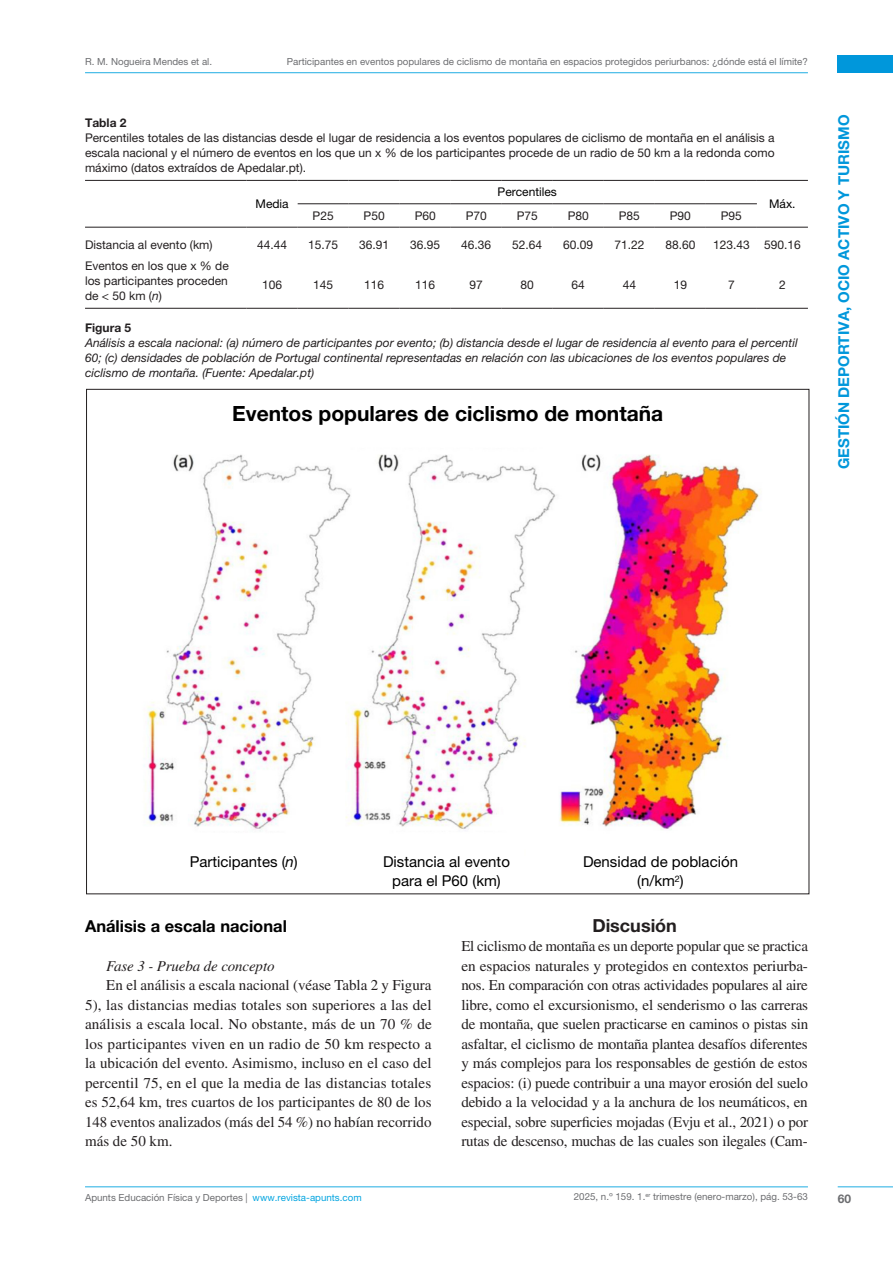
<style>
.page{position:relative;width:893px;height:1263px;background:#fff}
.page>*{position:absolute;margin:0;border:0;box-sizing:border-box;transform-origin:0 0}
.t1{font:700 21px "Helvetica Neue LT Pro";color:#000}
.A-TITULO1{font:700 18px "Helvetica Neue LT Pro";color:#231f20}
.B-TITULO2{font:700 16.5px "Helvetica Neue LT Pro";color:#000}
.New_paragraph{font:15px/19.5px "Times LT Std";letter-spacing:-.015em;color:#231f20;text-align:justify}
.t2{font:15px/19.5px "Helvetica Neue LT Pro";color:#000;text-align:center}
.t3{font:700 15px "Helvetica Neue LT Pro";color:#0097db}
.E-TITULO5{font:italic 15px "Times LT Std";letter-spacing:-.01em;color:#231f20}
.F-TITULO-TABLA{font:italic 12px/15px "Helvetica Neue LT Pro";color:#231f20}
.F-TITULO-TABLA-2{font:12px/15px "Helvetica Neue LT Pro";color:#231f20}
.G-TEXTO_TABLA{font:12px/15px "Helvetica Neue LT Pro";color:#231f20;text-align:justify}
.t4{font:12px "Helvetica Neue LT Pro";color:#000}
.F-TITULO-TABLA-3{font:700 12px "Helvetica Neue LT Pro";color:#231f20}
.t5{font:700 12px "Helvetica Neue LT Pro";color:#6c6d70}
.t6{font:9.75px "Helvetica Neue LT Pro";color:#6c6d70}
.s1{font-weight:700}
.s2{font-style:italic}
.s3{color:#04a5e0}
</style>
<div class="page">
<hr style="left:85px;top:72px;width:723px;height:1px;background:#1fade3">
<div style="left:838px;top:56px;width:55px;height:17px;background:#0097db"></div>
<hr style="left:85px;top:1186px;width:723px;height:1px;background:#1fade3">
<hr style="left:838px;top:1186px;width:55px;height:1px;background:#1fade3">
<hr style="left:85px;top:308px;width:162px;height:1px;background:#231f20">
<hr style="left:247px;top:308px;width:51px;height:1px;background:#231f20">
<hr style="left:298px;top:308px;width:51px;height:1px;background:#231f20">
<hr style="left:349px;top:308px;width:51px;height:1px;background:#231f20">
<hr style="left:400px;top:308px;width:51px;height:1px;background:#231f20">
<hr style="left:451px;top:308px;width:51px;height:1px;background:#231f20">
<hr style="left:502px;top:308px;width:51px;height:1px;background:#231f20">
<hr style="left:553px;top:308px;width:51px;height:1px;background:#231f20">
<hr style="left:604px;top:308px;width:51px;height:1px;background:#231f20">
<hr style="left:655px;top:308px;width:51px;height:1px;background:#231f20">
<hr style="left:706px;top:308px;width:51px;height:1px;background:#231f20">
<hr style="left:757px;top:308px;width:51px;height:1px;background:#231f20">
<hr style="left:298px;top:180px;width:51px;height:1px;background:#231f20">
<hr style="left:349px;top:180px;width:51px;height:1px;background:#231f20">
<hr style="left:400px;top:180px;width:51px;height:1px;background:#231f20">
<hr style="left:451px;top:180px;width:51px;height:1px;background:#231f20">
<hr style="left:502px;top:180px;width:51px;height:1px;background:#231f20">
<hr style="left:553px;top:180px;width:51px;height:1px;background:#231f20">
<hr style="left:604px;top:180px;width:51px;height:1px;background:#231f20">
<hr style="left:655px;top:180px;width:51px;height:1px;background:#231f20">
<hr style="left:706px;top:180px;width:51px;height:1px;background:#231f20">
<hr style="left:298px;top:204px;width:51px;height:1px;background:#231f20">
<hr style="left:349px;top:204px;width:51px;height:1px;background:#231f20">
<hr style="left:400px;top:204px;width:51px;height:1px;background:#231f20">
<hr style="left:451px;top:204px;width:51px;height:1px;background:#231f20">
<hr style="left:502px;top:204px;width:51px;height:1px;background:#231f20">
<hr style="left:553px;top:204px;width:51px;height:1px;background:#231f20">
<hr style="left:604px;top:204px;width:51px;height:1px;background:#231f20">
<hr style="left:655px;top:204px;width:51px;height:1px;background:#231f20">
<hr style="left:706px;top:204px;width:51px;height:1px;background:#231f20">
<hr style="left:298px;top:227px;width:51px;height:1px;background:#231f20">
<hr style="left:349px;top:227px;width:51px;height:1px;background:#231f20">
<hr style="left:400px;top:227px;width:51px;height:1px;background:#231f20">
<hr style="left:451px;top:227px;width:51px;height:1px;background:#231f20">
<hr style="left:502px;top:227px;width:51px;height:1px;background:#231f20">
<hr style="left:553px;top:227px;width:51px;height:1px;background:#231f20">
<hr style="left:604px;top:227px;width:51px;height:1px;background:#231f20">
<hr style="left:655px;top:227px;width:51px;height:1px;background:#231f20">
<hr style="left:706px;top:227px;width:51px;height:1px;background:#231f20">
<hr style="left:757px;top:180px;width:51px;height:1px;background:#231f20">
<hr style="left:757px;top:227px;width:51px;height:1px;background:#231f20">
<hr style="left:85px;top:180px;width:162px;height:1px;background:#231f20">
<hr style="left:85px;top:227px;width:162px;height:1px;background:#231f20">
<hr style="left:247px;top:180px;width:51px;height:1px;background:#231f20">
<hr style="left:247px;top:227px;width:51px;height:1px;background:#231f20">
<img style="left:145px;top:454px;width:615px;height:377px">
<p class="t6" style="left:85px;top:55px;width:129px">R. M. Nogueira Mendes et al.</p>
<p class="t6" style="left:287px;top:56px;width:523px">Participantes en eventos populares de ciclismo de montaña en espacios protegidos periurbanos: ¿dónde está el límite?</p>
<p class="F-TITULO-TABLA-2" style="left:85px;top:115px;width:691px"><span class="s1">Tabla 2<br></span>Percentiles totales de las distancias desde el lugar de residencia a los eventos populares de ciclismo de montaña en el análisis a escala nacional y el número de eventos en los que un x % de los participantes procede de un radio de 50 km a la redonda como máximo (datos extraídos de Apedalar.pt).</p>
<p class="t4" style="left:256px;top:197px;width:35px">Media</p>
<p class="t4" style="left:498px;top:185px;width:61px">Percentiles</p>
<p class="t4" style="left:769px;top:197px;width:28px">Máx.</p>
<p class="G-TEXTO_TABLA" style="left:313px;top:208px;width:23px">P25</p>
<p class="G-TEXTO_TABLA" style="left:364px;top:208px;width:23px">P50</p>
<p class="G-TEXTO_TABLA" style="left:415px;top:208px;width:23px">P60</p>
<p class="G-TEXTO_TABLA" style="left:466px;top:208px;width:23px">P70</p>
<p class="G-TEXTO_TABLA" style="left:517px;top:208px;width:23px">P75</p>
<p class="G-TEXTO_TABLA" style="left:568px;top:208px;width:23px">P80</p>
<p class="G-TEXTO_TABLA" style="left:619px;top:208px;width:23px">P85</p>
<p class="G-TEXTO_TABLA" style="left:670px;top:208px;width:23px">P90</p>
<p class="G-TEXTO_TABLA" style="left:721px;top:208px;width:23px">P95</p>
<p class="G-TEXTO_TABLA" style="left:85px;top:237px;width:129px">Distancia al evento (km)</p>
<p class="G-TEXTO_TABLA" style="left:257px;top:237px;width:32px">44.44</p>
<p class="G-TEXTO_TABLA" style="left:308px;top:237px;width:32px">15.75</p>
<p class="G-TEXTO_TABLA" style="left:359px;top:237px;width:32px">36.91</p>
<p class="G-TEXTO_TABLA" style="left:410px;top:237px;width:32px">36.95</p>
<p class="G-TEXTO_TABLA" style="left:461px;top:237px;width:32px">46.36</p>
<p class="G-TEXTO_TABLA" style="left:512px;top:237px;width:32px">52.64</p>
<p class="G-TEXTO_TABLA" style="left:563px;top:237px;width:32px">60.09</p>
<p class="G-TEXTO_TABLA" style="left:614px;top:237px;width:32px">71.22</p>
<p class="G-TEXTO_TABLA" style="left:665px;top:237px;width:32px">88.60</p>
<p class="G-TEXTO_TABLA" style="left:713px;top:237px;width:38px">123.43</p>
<p class="G-TEXTO_TABLA" style="left:764px;top:237px;width:38px">590.16</p>
<p class="G-TEXTO_TABLA" style="left:85px;top:258px;width:145px">Eventos en los que x % de los participantes proceden de &lt; 50 km (<span class="s2">n</span>)</p>
<p class="G-TEXTO_TABLA" style="left:262px;top:277px;width:22px">106</p>
<p class="G-TEXTO_TABLA" style="left:313px;top:277px;width:22px">145</p>
<p class="G-TEXTO_TABLA" style="left:364px;top:277px;width:22px">116</p>
<p class="G-TEXTO_TABLA" style="left:415px;top:277px;width:22px">116</p>
<p class="G-TEXTO_TABLA" style="left:470px;top:277px;width:15px">97</p>
<p class="G-TEXTO_TABLA" style="left:521px;top:277px;width:15px">80</p>
<p class="G-TEXTO_TABLA" style="left:572px;top:277px;width:15px">64</p>
<p class="G-TEXTO_TABLA" style="left:623px;top:277px;width:15px">44</p>
<p class="G-TEXTO_TABLA" style="left:674px;top:277px;width:15px">19</p>
<p class="G-TEXTO_TABLA" style="left:728px;top:277px;width:8px">7</p>
<p class="G-TEXTO_TABLA" style="left:779px;top:277px;width:8px">2</p>
<p class="F-TITULO-TABLA-3" style="left:85px;top:320px;width:48px">Figura 5</p>
<p class="F-TITULO-TABLA" style="left:85px;top:335px;width:714px">Análisis a escala nacional: (a) número de participantes por evento; (b) distancia desde el lugar de residencia al evento para el percentil<br>60; (c) densidades de población de Portugal continental representadas en relación con las ubicaciones de los eventos populares de ciclismo de montaña. (Fuente: Apedalar.pt)</p>
<p class="t1" style="left:232px;top:401px;width:433px">Eventos populares de ciclismo de montaña</p>
<p class="t3" style="left:835px;top:469px;width:356px;rotate:-90deg">GESTIÓN DEPORTIVA, OCIO ACTIVO Y TURISMO</p>
<p class="t2" style="left:190px;top:851px;width:110px">Participantes (<span class="s2">n</span>)</p>
<p class="t2" style="left:383px;top:851px;width:128px">Distancia al evento para el P60 (km)</p>
<p class="t2" style="left:583px;top:851px;width:157px">Densidad de población (n/km<sup>2</sup>)</p>
<p class="B-TITULO2" style="left:85px;top:915px;width:203px">Análisis a escala nacional</p>
<p class="E-TITULO5" style="left:106px;top:957px;width:170px">Fase 3 - Prueba de concepto</p>
<p class="New_paragraph" style="left:85px;top:975px;width:348px;text-indent:21px">En el análisis a escala nacional (véase Tabla 2 y Figura 5), las distancias medias totales son superiores a las del análisis a escala local. No obstante, más de un 70 % de los participantes viven en un radio de 50 km respecto a la ubicación del evento. Asimismo, incluso en el caso del percentil 75, en el que la media de las distancias totales es 52,64 km, tres cuartos de los participantes de 80 de los 148 eventos analizados (más del 54 %) no habían recorrido más de 50 km.</p>
<p class="A-TITULO1" style="left:592px;top:914px;width:86px">Discusión</p>
<p class="New_paragraph" style="left:461px;top:936px;width:348px">El ciclismo de montaña es un deporte popular que se practica en espacios naturales y protegidos en contextos periurba&shy;nos. En comparación con otras actividades populares al aire libre, como el excursionismo, el senderismo o las carreras de montaña, que suelen practicarse en caminos o pistas sin asfaltar, el ciclismo de montaña plantea desafíos diferentes y más complejos para los responsables de gestión de estos espacios: (i) puede contribuir a una mayor erosión del suelo debido a la velocidad y a la anchura de los neumáticos, en especial, sobre superficies mojadas (Evju et al., 2021) o por rutas de descenso, muchas de las cuales son ilegales (Cam-</p>
<p class="t6" style="left:85px;top:1192px;width:278px">Apunts Educación Física y Deportes | <span class="s3">www.revista-apunts.com</span></p>
<p class="t6" style="left:574px;top:1191px;width:236px">2025, n.º 159. 1.<sup>er</sup> trimestre (enero-marzo), pág. 53-63</p>
<p class="t5" style="left:838px;top:1191px;width:15px">60</p>
</div>
